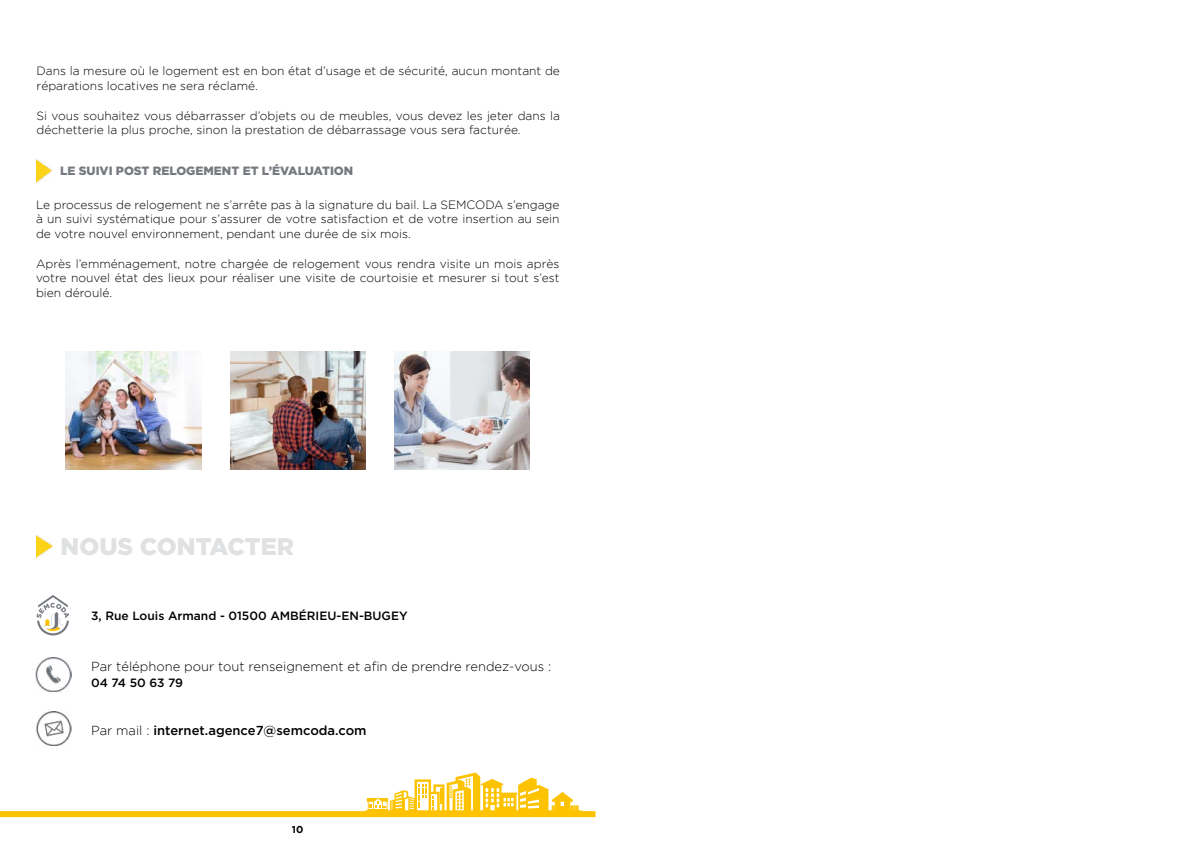
<style>
.page{position:relative;width:1191px;height:842px;background:#fff}
.page>*{position:absolute;margin:0;border:0;box-sizing:border-box;transform-origin:0 0}
.t1{font:900 24px "Gotham";color:#e0e1e3}
.t2{font:300 13px "Gotham";color:#000}
.t3{font:500 13px "Gotham";color:#000}
.t4{font:300 12px/14.4px "Gotham";color:#000;text-align:justify}
.t5{font:500 12px "Gotham";color:#000}
.t6{font:900 12px "Gotham";color:#767a80}
.t7{font:700 10px "Gotham";color:#000}
.s1{font-weight:300}
</style>
<div class="page">
<svg style="left:365px;top:772px;width:217px;height:39px"></svg>
<div style="left:0;top:811px;width:595px;height:6px;background:#fdc300"></div>
<img style="left:36px;top:159px;width:16px;height:23px">
<img style="left:37px;top:535px;width:15px;height:23px">
<svg style="left:36px;top:595px;width:33px;height:40px"></svg>
<img style="left:35px;top:657px;width:36px;height:34px">
<img style="left:36px;top:712px;width:35px;height:33px">
<img style="left:230px;top:352px;width:135px;height:118px">
<img style="left:66px;top:352px;width:135px;height:117px">
<img style="left:394px;top:352px;width:136px;height:117px">
<p class="t4" style="left:37px;top:64px;width:525px">Dans la mesure où le logement est en bon état d’usage et de sécurité, aucun montant de réparations locatives ne sera réclamé.</p>
<p class="t4" style="left:37px;top:108px;width:525px">Si vous souhaitez vous débarrasser d’objets ou de meubles, vous devez les jeter dans la déchetterie la plus proche, sinon la prestation de débarrassage vous sera facturée.</p>
<p class="t6" style="left:60px;top:164px;width:295px">LE SUIVI POST RELOGEMENT ET L’ÉVALUATION</p>
<p class="t4" style="left:36px;top:197px;width:525px">Le processus de relogement ne s’arrête pas à la signature du bail. La SEMCODA s’engage à un suivi systématique pour s’assurer de votre satisfaction et de votre insertion au sein de votre nouvel environnement, pendant une durée de six mois.</p>
<p class="t4" style="left:36px;top:256px;width:525px">Après l’emménagement, notre chargée de relogement vous rendra visite un mois après votre nouvel état des lieux pour réaliser une visite de courtoisie et mesurer si tout s’est bien déroulé.</p>
<h1 class="t1" style="left:61px;top:532px;width:235px">NOUS CONTACTER</h1>
<p class="t5" style="left:91px;top:608px;width:318px">3, Rue Louis Armand - 01500 AMBÉRIEU-EN-BUGEY</p>
<p class="t2" style="left:91px;top:660px;width:461px">Par téléphone pour tout renseignement et afin de prendre rendez-vous :</p>
<p class="t5" style="left:91px;top:675px;width:94px">04 74 50 63 79</p>
<p class="t3" style="left:91px;top:721px;width:277px"><span class="s1">Par mail :</span> internet.agence7@semcoda.com</p>
<p class="t7" style="left:292px;top:823px;width:13px">10</p>
</div>
